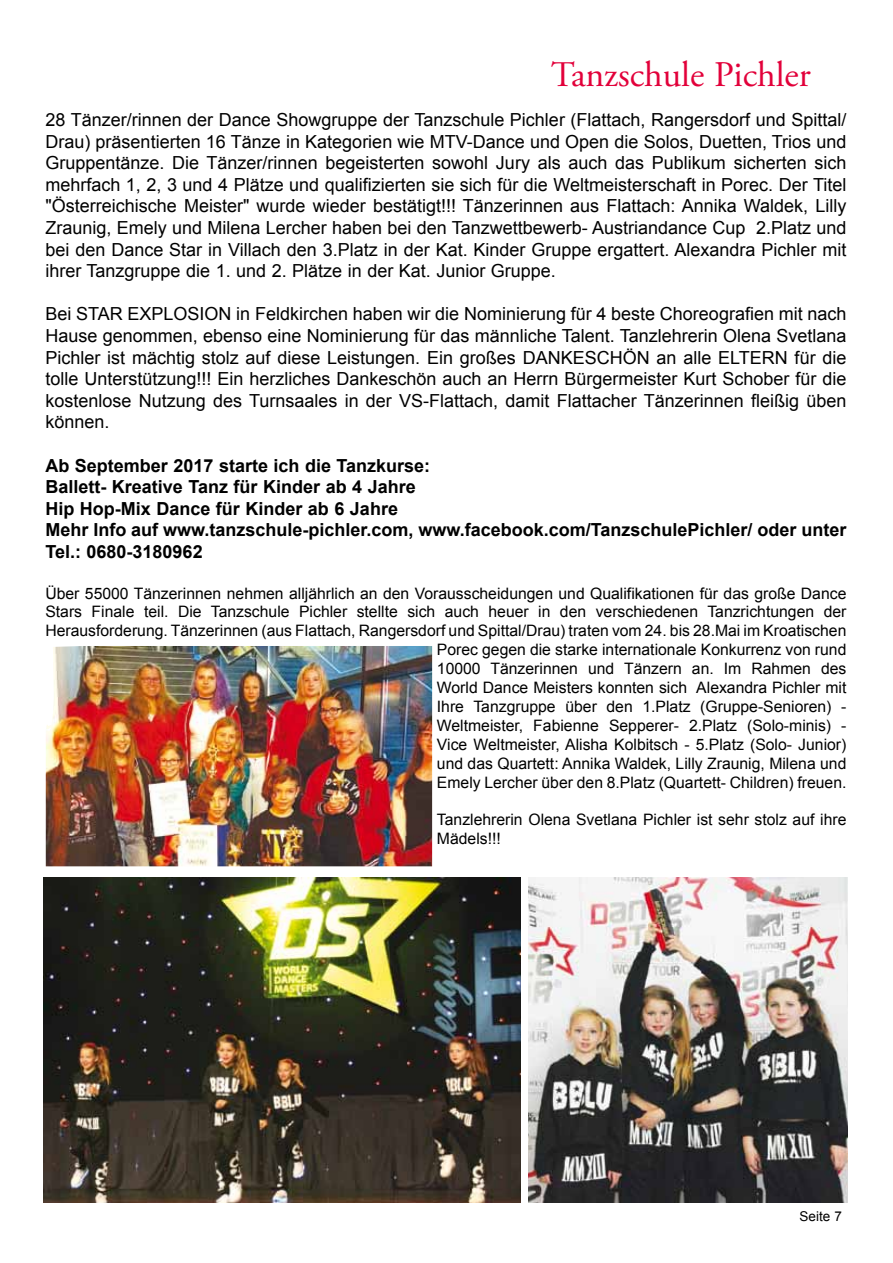
<style>
.page{position:relative;width:893px;height:1263px;background:#fff}
.page>*{position:absolute;margin:0;border:0;box-sizing:border-box;transform-origin:0 0}
.t1{font:36px "Adobe Garamond Pro";color:#e2003a}
.t2{font:18px/21.6px "Arial";color:#000;text-align:justify}
.t3{font:700 18px/21.6px "Arial";color:#000}
.t4{font:15.75px/18.9px "Arial";color:#000;text-align:right}
.t5{font:13.5px "Arial";color:#000}
</style>
<div class="page">
<img style="left:46px;top:646px;width:386px;height:220px">
<img style="left:529px;top:878px;width:318px;height:325px">
<img style="left:44px;top:878px;width:477px;height:325px">
<h1 class="t1" style="left:551px;top:53px;width:261px">Tanzschule Pichler</h1>
<p class="t2" style="left:45px;top:109px;width:802px">28 Tänzer/rinnen der Dance Showgruppe der Tanzschule Pichler (Flattach, Rangersdorf und Spittal/ Drau) präsentierten 16 Tänze in Kategorien wie MTV-Dance und Open die Solos, Duetten, Trios und Gruppentänze. Die Tänzer/rinnen begeisterten sowohl Jury als auch das Publikum sicherten sich mehrfach 1, 2, 3 und 4 Plätze und qualifizierten sie sich für die Weltmeisterschaft in Porec. Der Titel "Österreichische Meister" wurde wieder bestätigt!!! Tänzerinnen aus Flattach: Annika Waldek, Lilly Zraunig, Emely und Milena Lercher haben bei den Tanzwettbewerb- Austriandance Cup 2.Platz und bei den Dance Star in Villach den 3.Platz in der Kat. Kinder Gruppe ergattert. Alexandra Pichler mit ihrer Tanzgruppe die 1. und 2. Plätze in der Kat. Junior Gruppe.</p>
<p class="t2" style="left:45px;top:303px;width:803px">Bei STAR EXPLOSION in Feldkirchen haben wir die Nominierung für 4 beste Choreografien mit nach Hause genommen, ebenso eine Nominierung für das männliche Talent. Tanzlehrerin Olena Svetlana Pichler ist mächtig stolz auf diese Leistungen. Ein großes DANKESCHÖN an alle ELTERN für die tolle Unterstützung!!! Ein herzliches Dankeschön auch an Herrn Bürgermeister Kurt Schober für die kostenlose Nutzung des Turnsaales in der VS-Flattach, damit Flattacher Tänzerinnen fleißig üben können.</p>
<p class="t3" style="left:45px;top:455px;width:802px">Ab September 2017 starte ich die Tanzkurse:<br>Ballett- Kreative Tanz für Kinder ab 4 Jahre<br>Hip Hop-Mix Dance für Kinder ab 6 Jahre<br>Mehr Info auf www.tanzschule-pichler.com, www.facebook.com/TanzschulePichler/ oder unter Tel.: 0680-3180962</p>
<p class="t4" style="left:45px;top:584px;width:802px">Über 55000 Tänzerinnen nehmen alljährlich an den Vorausscheidungen und Qualifikationen für das große Dance Stars Finale teil. Die Tanzschule Pichler stellte sich auch heuer in den verschiedenen Tanzrichtungen der Herausforderung. Tänzerinnen (aus Flattach, Rangersdorf und Spittal/Drau) traten vom 24. bis 28.Mai im Kroatischen Porec gegen die starke internationale Konkurrenz von rund<br>10000 Tänzerinnen und Tänzern an. Im Rahmen des<br>World Dance Meisters konnten sich Alexandra Pichler mit<br>Ihre Tanzgruppe über den 1.Platz (Gruppe-Senioren) -<br>Weltmeister, Fabienne Sepperer- 2.Platz (Solo-minis) -<br>Vice Weltmeister, Alisha Kolbitsch - 5.Platz (Solo- Junior)<br>und das Quartett: Annika Waldek, Lilly Zraunig, Milena und<br>Emely Lercher über den 8.Platz (Quartett- Children) freuen.</p>
<p class="t4" style="left:437px;top:810px;width:411px;text-align:left">Tanzlehrerin Olena Svetlana Pichler ist sehr stolz auf ihre<br>Mädels!!!</p>
<p class="t5" style="left:799px;top:1207px;width:44px">Seite 7</p>
</div>
